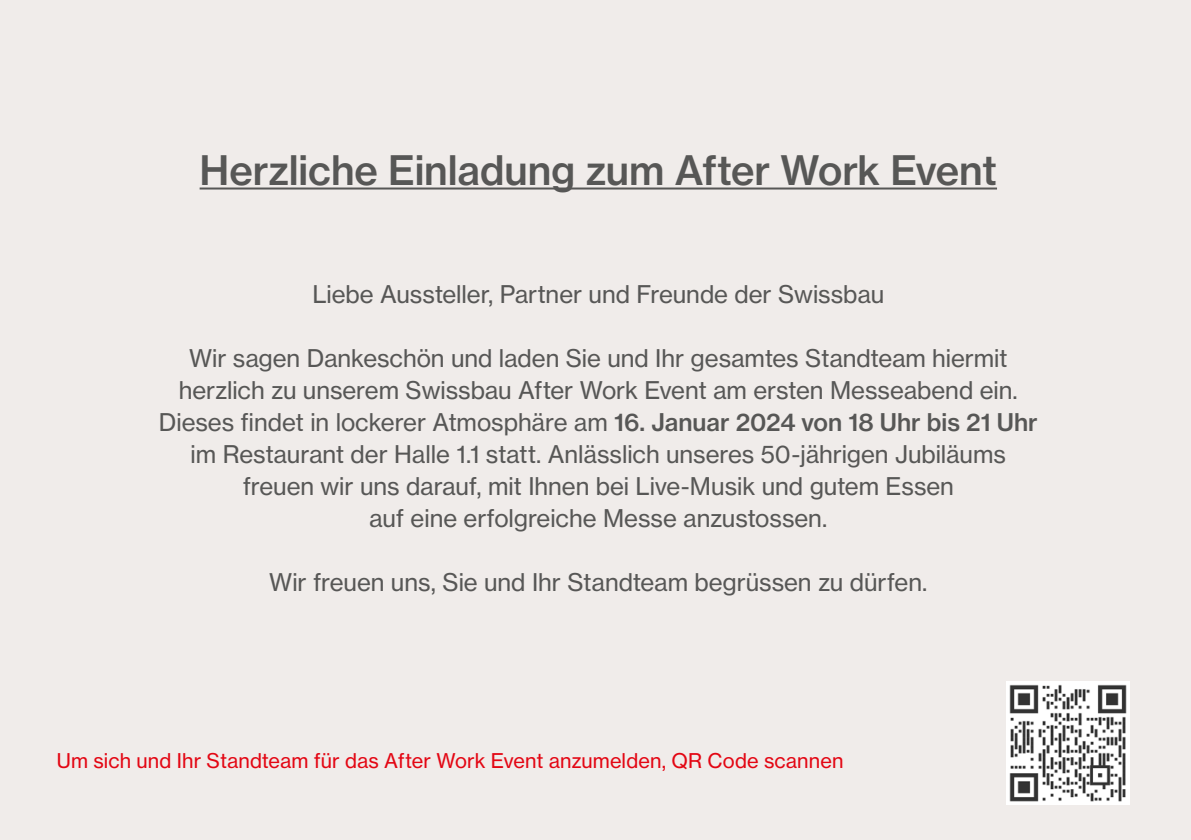
<style>
.page{position:relative;width:1191px;height:840px;background:#fff}
.page>*{position:absolute;margin:0;border:0;box-sizing:border-box;transform-origin:0 0}
.t1{font:40px "N Haas Grotesk TX Pro 65 Md";color:#575756}
.t2{font:24px/32px "N Haas Grotesk TX Pro 55 Rg";letter-spacing:-.005em;color:#575756;text-align:center}
.t3{font:20px "N Haas Grotesk TX Pro 55 Rg";letter-spacing:.005em;color:#e30613}
.s1{font-family:"N Haas Grotesk TX Pro 65 Md"}
</style>
<div class="page">
<div style="left:0;top:0;width:1191px;height:839px;background:#f0ecea"></div>
<hr style="left:200px;top:187px;width:797px;height:2px;background:#575756">
<img style="left:1006px;top:680px;width:123px;height:123px">
<h1 class="t1" style="left:200px;top:145px;width:799px">Herzliche Einladung zum After Work Event</h1>
<p class="t2" style="left:312px;top:277px;width:573px">Liebe Aussteller, Partner und Freunde der Swissbau</p>
<p class="t2" style="left:159px;top:341px;width:880px">Wir sagen Dankeschön und laden Sie und Ihr gesamtes Standteam hiermit herzlich zu unserem Swissbau After Work Event am ersten Messeabend ein.<br>Dieses findet in lockerer Atmosphäre am <span class="s1">16. Januar 2024 von 18 Uhr bis 21 Uhr </span>im Restaurant der Halle 1.1 statt. Anlässlich unseres 50-jährigen Jubiläums freuen wir uns darauf, mit Ihnen bei Live-Musik und gutem Essen<br>auf eine erfolgreiche Messe anzustossen.</p>
<p class="t2" style="left:269px;top:565px;width:660px">Wir freuen uns, Sie und Ihr Standteam begrüssen zu dürfen.</p>
<p class="t3" style="left:57px;top:747px;width:788px">Um sich und Ihr Standteam für das After Work Event anzumelden, QR Code scannen</p>
</div>
